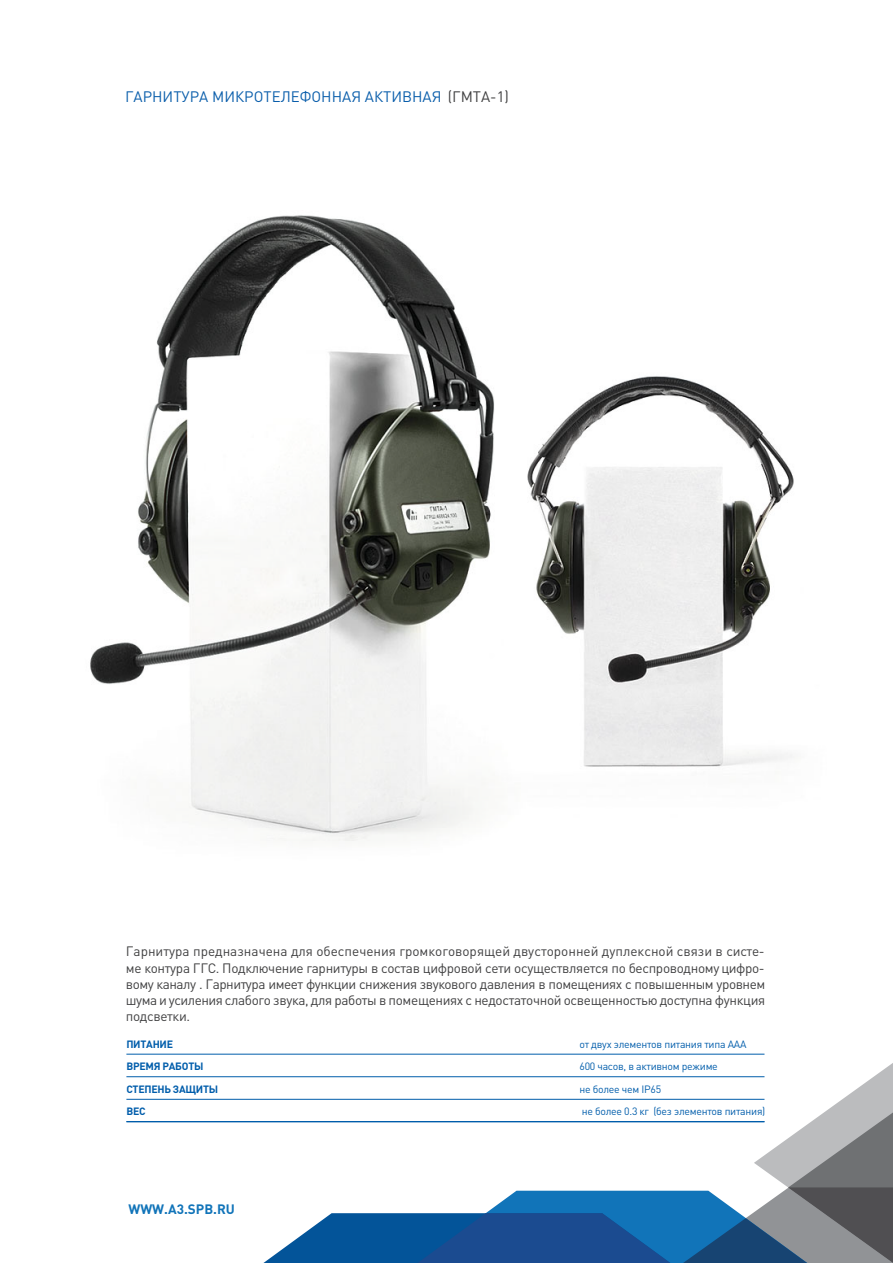
<style>
.page{position:relative;width:893px;height:1263px;background:#fff}
.page>*{position:absolute;margin:0;border:0;box-sizing:border-box;transform-origin:0 0}
.t1{font:15px "DIN Pro";color:#0a5eab}
.t2{font:13.5px/16.2px "DIN Pro";letter-spacing:-.025em;color:#404041;text-align:justify}
.t3{font:700 13.5px "DIN Pro";color:#1174b9}
.t4{font:10.5px/22.5px "DIN Pro";letter-spacing:-.025em;color:#005dab}
.t5{font:700 10.5px/22.5px "DIN Pro";letter-spacing:-.025em;color:#005dab}
.s1{color:#404041}
</style>
<div class="page">
<svg style="left:263px;top:1063px;width:630px;height:200px"></svg>
<hr style="left:126px;top:1054px;width:638px;height:1px;background:#005dab">
<hr style="left:126px;top:1076px;width:638px;height:1px;background:#005dab">
<hr style="left:126px;top:1099px;width:638px;height:1px;background:#005dab">
<hr style="left:126px;top:1121px;width:638px;height:1px;background:#005dab">
<img style="left:90px;top:215px;width:704px;height:626px">
<p class="t1" style="left:125px;top:87px;width:385px">ГАРНИТУРА МИКРОТЕЛЕФОННАЯ АКТИВНАЯ <span class="s1">(ГМТА-1)</span></p>
<p class="t2" style="left:126px;top:943px;width:641px">Гарнитура предназначена для обеспечения громкоговорящей двусторонней дуплексной связи в систе&shy;ме контура ГГС. Подключение гарнитуры в состав цифровой сети осуществляется по беспроводному цифро&shy;вому каналу . Гарнитура имеет функции снижения звукового давления в помещениях с повышенным уровнем шума и усиленияслабого звука, для работы в помещениях с недостаточной освещенностью доступна функция подсветки.</p>
<p class="t5" style="left:126px;top:1032px;width:93px">ПИТАНИЕ<br>ВРЕМЯ РАБОТЫ<br>СТЕПЕНЬ ЗАЩИТЫ<br>ВЕС</p>
<p class="t4" style="left:579px;top:1032px;width:187px">от двух элементов питания типа ААА<br>600 часов, в активном режиме<br>не более чем IP65<br>не более 0.3 кг (без элементов питания)</p>
<p class="t3" style="left:128px;top:1199px;width:108px">WWW.A3.SPB.RU</p>
</div>
